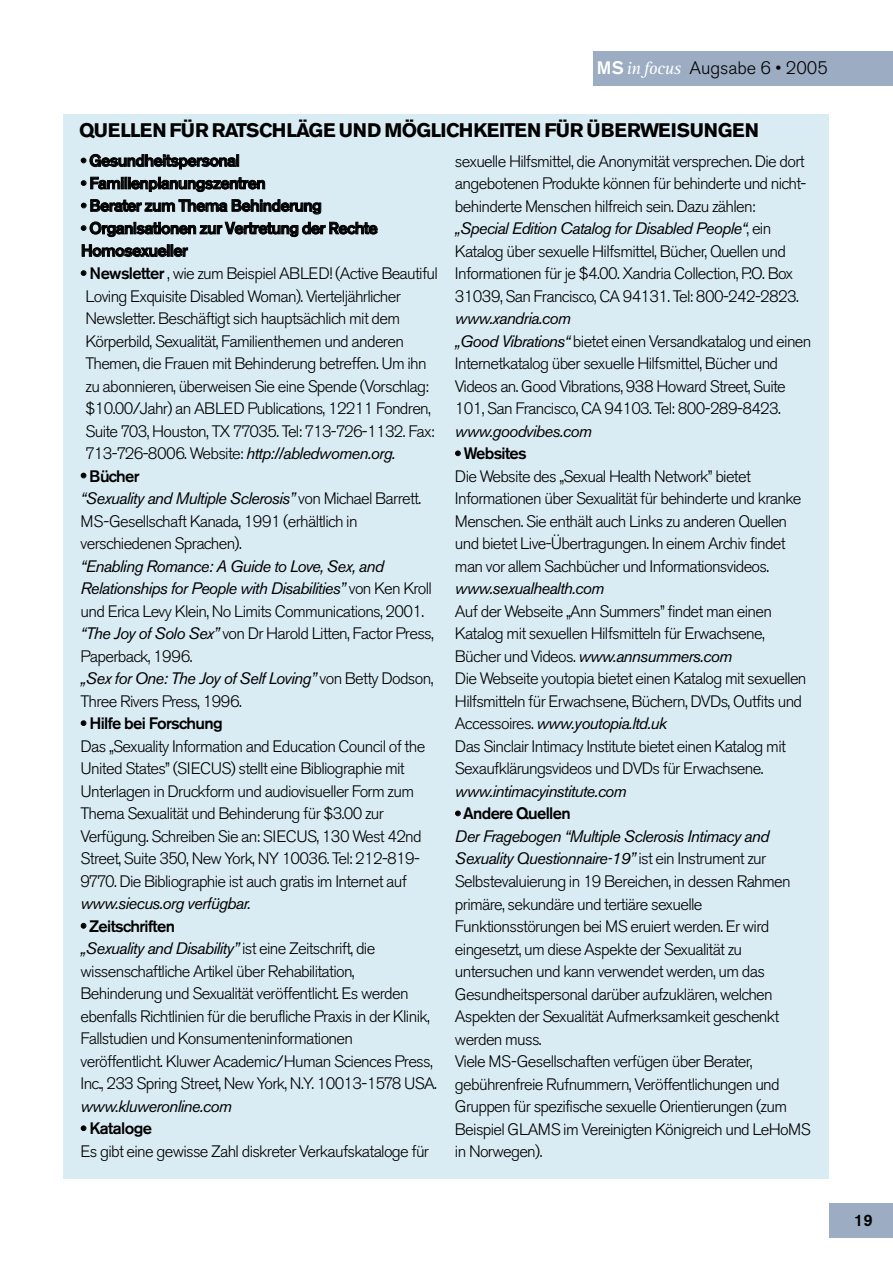
<style>
.page{position:relative;width:893px;height:1263px;background:#fff}
.page>*{position:absolute;margin:0;border:0;box-sizing:border-box;transform-origin:0 0}
.t1{font:700 19.5px "Akzidenz Grotesk BE";letter-spacing:-.025em;color:#000}
.t2{font:300 18px "Akzidenz Grotesk BE";color:#000}
.t3{font:300 16.5px/22.5px "Akzidenz Grotesk BE";letter-spacing:-.04em;color:#000}
.t4{font:500 16.5px/22.5px "Akzidenz Grotesk BE";letter-spacing:-.035em;color:#000}
.t5{font:italic 16.5px "Akzidenz Grotesk BE";letter-spacing:-.04em;color:#000}
.s1{font-weight:500;color:#fff}
.s2{font-family:"Rotis Serif";font-weight:400;font-style:italic;color:#fff}
.s3{font-weight:500}
.s4{font-weight:400;font-style:italic}
</style>
<div class="page">
<div style="left:594px;top:51px;width:298px;height:34px;background:#9cacc2"></div>
<div style="left:829px;top:1204px;width:63px;height:34px;background:#9cacc2"></div>
<div style="left:64px;top:114px;width:765px;height:1065px;background:#d9ebf3"></div>
<p class="t2" style="left:597px;top:61px;width:232px"><span class="s1">MS</span><span class="s2">in focus</span> Augsabe 6 • 2005</p>
<p class="t1" style="left:79px;top:124px;width:681px">QUELLEN FÜR RATSCHLÄGE UND MÖGLICHKEITEN FÜR ÜBERWEISUNGEN</p>
<p class="t4" style="left:81px;top:151px;width:160px">• Gesundheitspersonal</p>
<p class="t4" style="left:81px;top:173px;width:186px">• Familienplanungszentren</p>
<p class="t4" style="left:81px;top:196px;width:242px">• Berater zum Thema Behinderung</p>
<p class="t4" style="left:81px;top:218px;width:298px">• Organisationen zur Vertretung der Rechte<br>Homosexueller</p>
<p class="t3" style="left:81px;top:264px;width:358px"><span class="s3">• Newsletter</span> , wie zum Beispiel ABLED! (Active Beautiful Loving Exquisite Disabled Woman). Vierteljährlicher Newsletter. Beschäftigt sich hauptsächlich mit dem Körperbild, Sexualität, Familienthemen und anderen Themen, die Frauen mit Behinderung betreffen. Um ihn zu abonnieren, überweisen Sie eine Spende (Vorschlag: $10.00/Jahr) an ABLED Publications, 12211 Fondren, Suite 703, Houston, TX 77035. Tel: 713-726-1132. Fax:<br>713-726-8006. Website: <span class="s4">http://abledwomen.org.</span></p>
<p class="t3" style="left:81px;top:467px;width:342px"><span class="s3">• Bücher<br></span><span class="s4">“Sexuality and Multiple Sclerosis”</span> von Michael Barrett.<br>MS-Gesellschaft Kanada, 1991 (erhältlich in verschiedenen Sprachen).</p>
<p class="t3" style="left:81px;top:557px;width:355px"><span class="s4">“Enabling Romance: A Guide to Love, Sex, and Relationships for People with Disabilities”</span> von Ken Kroll und Erica Levy Klein, No Limits Communications, 2001. <span class="s4">“The Joy of Solo Sex”</span> von Dr Harold Litten, Factor Press, Paperback, 1996.<br><span class="s4">„Sex for One: The Joy of Self Loving”</span> von Betty Dodson, Three Rivers Press, 1996.</p>
<p class="t4" style="left:81px;top:714px;width:143px">• Hilfe bei Forschung</p>
<p class="t3" style="left:81px;top:737px;width:346px">Das „Sexuality Information and Education Council of the United States” (SIECUS) stellt eine Bibliographie mit Unterlagen in Druckform und audiovisueller Form zum Thema Sexualität und Behinderung für $3.00 zur Verfügung. Schreiben Sie an: SIECUS, 130 West 42nd Street, Suite 350, New York, NY 10036. Tel: 212-819- 9770. Die Bibliographie ist auch gratis im Internet auf</p>
<p class="t5" style="left:81px;top:898px;width:172px">www.siecus.org verfügbar.</p>
<p class="t3" style="left:81px;top:917px;width:358px"><span class="s3">• Zeitschriften<br></span><span class="s4">„Sexuality and Disability”</span> ist eine Zeitschrift, die wissenschaftliche Artikel über Rehabilitation, Behinderung und Sexualität veröffentlicht. Es werden ebenfalls Richtlinien für die berufliche Praxis in der Klinik, Fallstudien und Konsumenteninformationen veröffentlicht. Kluwer Academic/Human Sciences Press, Inc., 233 Spring Street, New York, N.Y. 10013-1578 USA.</p>
<p class="t5" style="left:81px;top:1100px;width:153px">www.kluweronline.com</p>
<p class="t4" style="left:81px;top:1119px;width:73px">• Kataloge</p>
<p class="t3" style="left:81px;top:1142px;width:350px">Es gibt eine gewisse Zahl diskreter Verkaufskataloge für</p>
<p class="t3" style="left:455px;top:152px;width:353px">sexuelle Hilfsmittel, die Anonymität versprechen. Die dort angebotenen Produkte können für behinderte und nicht&shy;behinderte Menschen hilfreich sein. Dazu zählen: <span class="s4">„Special Edition Catalog for Disabled People“</span>, ein Katalog über sexuelle Hilfsmittel, Bücher, Quellen und Informationen für je $4.00. Xandria Collection, P.O. Box 31039, San Francisco, CA 94131. Tel: 800-242-2823.</p>
<p class="t3" style="left:455px;top:309px;width:358px"><span class="s4">www.xandria.com<br>„Good Vibrations“</span> bietet einen Versandkatalog und einen Internetkatalog über sexuelle Hilfsmittel, Bücher und Videos an. Good Vibrations, 938 Howard Street, Suite 101, San Francisco, CA 94103. Tel: 800-289-8423.</p>
<p class="t5" style="left:455px;top:425px;width:138px">www.goodvibes.com</p>
<p class="t4" style="left:455px;top:444px;width:73px">• Websites</p>
<p class="t3" style="left:455px;top:467px;width:348px">Die Website des „Sexual Health Network” bietet Informationen über Sexualität für behinderte und kranke Menschen. Sie enthält auch Links zu anderen Quellen und bietet Live-Übertragungen. In einem Archiv findet man vor allem Sachbücher und Informationsvideos.</p>
<p class="t5" style="left:455px;top:583px;width:151px">www.sexualhealth.com</p>
<p class="t3" style="left:455px;top:602px;width:353px">Auf der Webseite „Ann Summers” findet man einen Katalog mit sexuellen Hilfsmitteln für Erwachsene, Bücher und Videos. <span class="s4">www.annsummers.com<br></span>Die Webseite youtopia bietet einen Katalog mit sexuellen Hilfsmitteln für Erwachsene, Büchern, DVDs, Outfits und Accessoires. <span class="s4">www.youtopia.ltd.uk<br></span>Das Sinclair Intimacy Institute bietet einen Katalog mit Sexaufklärungsvideos und DVDs für Erwachsene.</p>
<p class="t5" style="left:455px;top:785px;width:173px">www.intimacyinstitute.com</p>
<p class="t4" style="left:455px;top:804px;width:117px">• Andere Quellen</p>
<p class="t3" style="left:455px;top:827px;width:357px"><span class="s4">Der Fragebogen “Multiple Sclerosis Intimacy and Sexuality Questionnaire-19”</span> ist ein Instrument zur Selbstevaluierung in 19 Bereichen, in dessen Rahmen primäre, sekundäre und tertiäre sexuelle Funktionsstörungen bei MS eruiert werden. Er wird eingesetzt, um diese Aspekte der Sexualität zu untersuchen und kann verwendet werden, um das Gesundheitspersonal darüber aufzuklären, welchen Aspekten der Sexualität Aufmerksamkeit geschenkt werden muss.<br>Viele MS-Gesellschaften verfügen über Berater, gebührenfreie Rufnummern, Veröffentlichungen und Gruppen für spezifische sexuelle Orientierungen (zum Beispiel GLAMS im Vereinigten Königreich und LeHoMS in Norwegen).</p>
<p class="t4" style="left:854px;top:1211px;width:20px">19</p>
</div>
